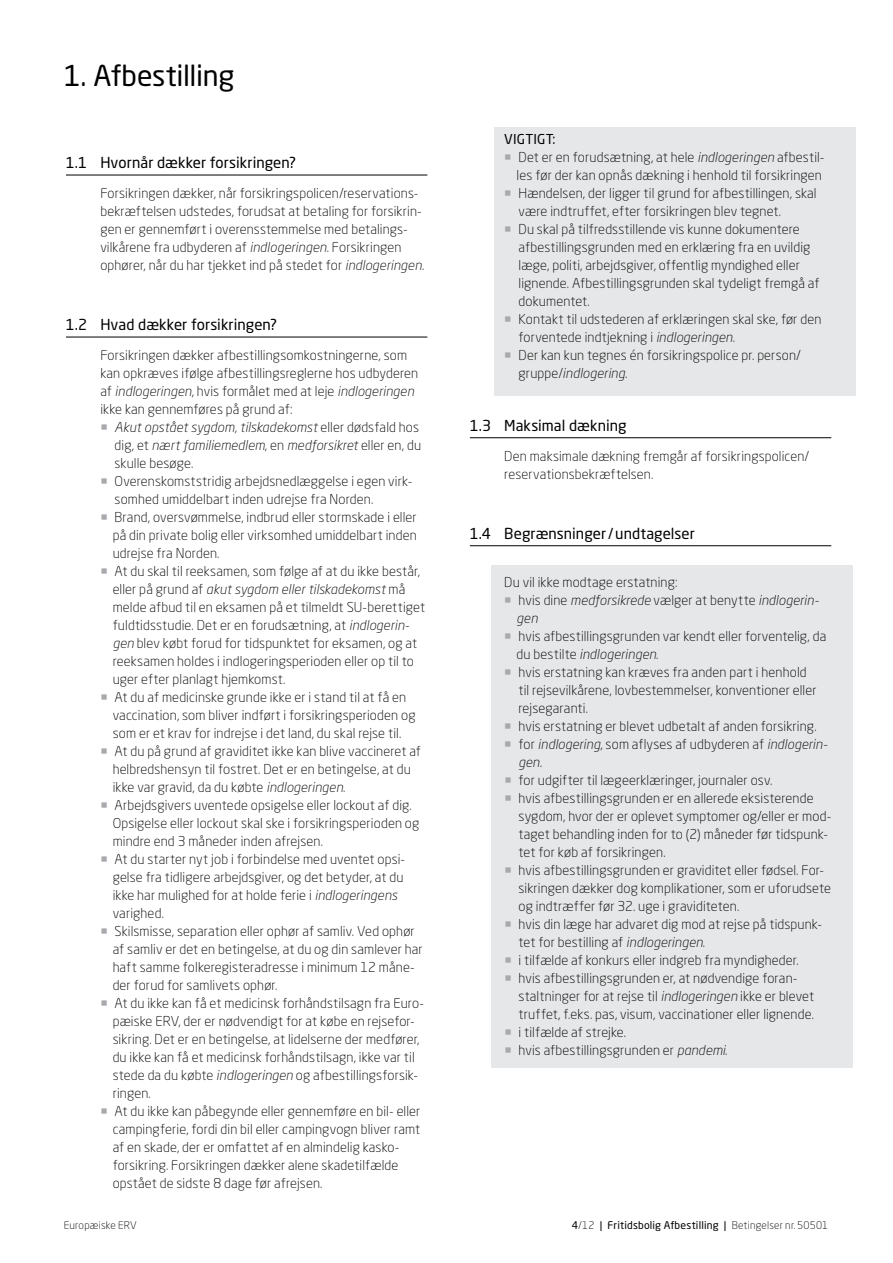
<style>
.page{position:relative;width:893px;height:1263px;background:#fff}
.page>*{position:absolute;margin:0;border:0;box-sizing:border-box;transform-origin:0 0}
.t1{font:28.5px "Neo Sans W1 G";letter-spacing:-.01em;color:#000}
.t2{font:15px "Neo Sans W1 G";letter-spacing:.005em;color:#000}
.t3{font:300 13.5px/18px "Neo Sans W1 G";letter-spacing:.01em;color:#000}
.t4{font:italic 300 13.5px/18px "Neo Sans Pro";letter-spacing:.01em;color:#000;text-align:right}
.t5{font:13.5px "Neo Sans W1 G";letter-spacing:.015em;color:#000}
.t6{font:10.5px "Neo Sans W1 G";letter-spacing:.015em;color:#000}
.t7{font:300 10.5px "Neo Sans W1 G";letter-spacing:.02em;color:#000}
.s1{font-family:"Neo Sans Pro";font-style:italic}
.s2{font-family:"Neo Sans W1 G";font-style:normal}
.s3{color:#a7a9ac}
.s4{font-weight:300}
</style>
<div class="page">
<div style="left:491px;top:565px;width:362px;height:502px;background:#e6e7e8"></div>
<div style="left:494px;top:128px;width:362px;height:268px;background:#e6e7e8"></div>
<hr style="left:66px;top:175px;width:361px;height:1px;background:#000">
<hr style="left:66px;top:337px;width:361px;height:1px;background:#000">
<hr style="left:470px;top:437px;width:361px;height:1px;background:#000">
<hr style="left:470px;top:545px;width:361px;height:1px;background:#000">
<h1 class="t1" style="left:64px;top:58px;width:172px">1. Afbestilling</h1>
<p class="t2" style="left:66px;top:154px;width:232px">1.1 Hvornår dækker forsikringen?</p>
<p class="t3" style="left:100px;top:184px;width:325px">Forsikringen dækker, når forsikringspolicen/reservations&shy;bekræftelsen udstedes, forudsat at betaling for forsikrin&shy;gen er gennemført i overensstemmelse med betalings&shy;vilkårene fra udbyderen af <span class="s1">indlogeringen</span>. Forsikringen ophører, når du har tjekket ind på stedet for <span class="s1">indlogeringen</span>.</p>
<p class="t2" style="left:66px;top:316px;width:213px">1.2 Hvad dækker forsikringen?</p>
<p class="t3" style="left:100px;top:346px;width:319px">Forsikringen dækker afbestillingsomkostningerne, som kan opkræves ifølge afbestillingsreglerne hos udbyderen</p>
<p class="t4" style="left:100px;top:382px;width:315px"><span class="s2">af</span> indlogeringen<span class="s2">, hvis formålet med at leje</span> indlogeringen</p>
<p class="t3" style="left:100px;top:400px;width:194px">ikke kan gennemføres på grund af:</p>
<p class="t4" style="left:100px;top:418px;width:322px"><span class="s3">○</span> Akut opstået sygdom, tilskadekomst <span class="s2">eller dødsfald hos dig, et</span> nært familiemedlem<span class="s2">, en</span> medforsikret <span class="s2">eller en, du</span></p>
<p class="t3" style="left:115px;top:454px;width:80px">skulle besøge.</p>
<p class="t3" style="left:115px;top:472px;width:299px;text-indent:-14px"><span class="s3">○</span> Overenskomststridig arbejdsnedlæggelse i egen virk&shy;somhed umiddelbart inden udrejse fra Norden.</p>
<p class="t3" style="left:113px;top:508px;width:306px;text-align:justify;text-indent:-12px"><span class="s3">○</span> Brand, oversvømmelse, indbrud eller stormskade i eller på din private bolig eller virksomhed umiddelbart inden udrejse fra Norden.</p>
<p class="t3" style="left:100px;top:562px;width:321px"><span class="s3">○</span> At du skal til reeksamen, som følge af at du ikke består,</p>
<p class="t4" style="left:113px;top:580px;width:294px"><span class="s2">eller på grund af</span> akut sygdom eller tilskadekomst <span class="s2">må</span></p>
<p class="t3" style="left:113px;top:598px;width:314px">melde afbud til en eksamen på et tilmeldt SU-berettiget fuldtidsstudie. Det er en forudsætning, at <span class="s1">indlogerin&shy;gen</span> blev købt forud for tidspunktet for eksamen, og at reeksamen holdes i indlogeringsperioden eller op til to uger efter planlagt hjemkomst.</p>
<p class="t3" style="left:113px;top:688px;width:304px;text-indent:-12px"><span class="s3">○</span> At du af medicinske grunde ikke er i stand til at få en vaccination, som bliver indført i forsikringsperioden og som er et krav for indrejse i det land, du skal rejse til.</p>
<p class="t3" style="left:113px;top:742px;width:310px;text-indent:-12px"><span class="s3">○</span> At du på grund af graviditet ikke kan blive vaccineret af helbredshensyn til fostret. Det er en betingelse, at du ikke var gravid, da du købte <span class="s1">indlogeringen</span>.</p>
<p class="t3" style="left:113px;top:796px;width:308px;text-indent:-12px"><span class="s3">○</span> Arbejdsgivers uventede opsigelse eller lockout af dig.<br>Opsigelse eller lockout skal ske i forsikringsperioden og mindre end 3 måneder inden afrejsen.</p>
<p class="t3" style="left:113px;top:850px;width:294px;text-indent:-12px"><span class="s3">○</span> At du starter nyt job i forbindelse med uventet opsi&shy;gelse fra tidligere arbejdsgiver, og det betyder, at du ikke har mulighed for at holde ferie i <span class="s1">indlogeringens </span>varighed.</p>
<p class="t3" style="left:113px;top:922px;width:312px;text-indent:-12px"><span class="s3">○</span> Skilsmisse, separation eller ophør af samliv. Ved ophør af samliv er det en betingelse, at du og din samlever har haft samme folkeregisteradresse i minimum 12 måne&shy;der forud for samlivets ophør.</p>
<p class="t3" style="left:113px;top:994px;width:313px;text-indent:-12px"><span class="s3">○</span> At du ikke kan få et medicinsk forhåndstilsagn fra Euro&shy;pæiske ERV, der er nødvendigt for at købe en rejsefor&shy;sikring. Det er en betingelse, at lidelserne der medfører, du ikke kan få et medicinsk forhåndstilsagn, ikke var til stede da du købte <span class="s1">indlogeringen</span> og afbestillingsforsik&shy;ringen.</p>
<p class="t3" style="left:113px;top:1102px;width:309px;text-indent:-12px"><span class="s3">○</span> At du ikke kan påbegynde eller gennemføre en bil- eller campingferie, fordi din bil eller campingvogn bliver ramt af en skade, der er omfattet af en almindelig kasko&shy;forsikring. Forsikringen dækker alene skadetilfælde opstået de sidste 8 dage før afrejsen.</p>
<p class="t5" style="left:504px;top:131px;width:53px">VIGTIGT:</p>
<p class="t3" style="left:504px;top:148px;width:322px;text-align:right"><span class="s3">○</span> Det er en forudsætning, at hele <span class="s1">indlogeringen</span> afbestil&shy;les før der kan opnås dækning i henhold til forsikringen</p>
<p class="t3" style="left:519px;top:184px;width:300px;text-indent:-14px"><span class="s3">○</span> Hændelsen, der ligger til grund for afbestillingen, skal være indtruffet, efter forsikringen blev tegnet.</p>
<p class="t3" style="left:519px;top:220px;width:303px;text-indent:-14px"><span class="s3">○</span> Du skal på tilfredsstillende vis kunne dokumentere afbestillingsgrunden med en erklæring fra en uvildig læge, politi, arbejdsgiver, offentlig myndighed eller lignende. Afbestillingsgrunden skal tydeligt fremgå af dokumentet.</p>
<p class="t3" style="left:519px;top:310px;width:304px;text-indent:-14px"><span class="s3">○</span> Kontakt til udstederen af erklæringen skal ske, før den forventede indtjekning i <span class="s1">indlogeringen</span>.</p>
<p class="t3" style="left:504px;top:346px;width:298px"><span class="s3">○</span> Der kan kun tegnes én forsikringspolice pr. person/</p>
<p class="t4" style="left:519px;top:364px;width:110px"><span class="s2">gruppe/</span>indlogering<span class="s2">.</span></p>
<p class="t2" style="left:470px;top:416px;width:158px">1.3 Maksimal dækning</p>
<p class="t3" style="left:504px;top:447px;width:306px">Den maksimale dækning fremgår af forsikringspolicen/ reservationsbekræftelsen.</p>
<p class="t2" style="left:470px;top:524px;width:226px">1.4 Begrænsninger/undtagelser</p>
<p class="t3" style="left:504px;top:573px;width:175px">Du vil ikke modtage erstatning:</p>
<p class="t4" style="left:517px;top:591px;width:303px;text-align:left;text-indent:-12px"><span class="s3">○</span> <span class="s2">hvis dine</span> medforsikrede <span class="s2">vælger at benytte</span> indlogerin&shy;gen</p>
<p class="t3" style="left:504px;top:627px;width:323px"><span class="s3">○</span> hvis afbestillingsgrunden var kendt eller forventelig, da</p>
<p class="t4" style="left:517px;top:645px;width:143px"><span class="s2">du bestilte</span> indlogeringen<span class="s2">.</span></p>
<p class="t3" style="left:519px;top:663px;width:299px;text-indent:-14px"><span class="s3">○</span> hvis erstatning kan kræves fra anden part i henhold til rejsevilkårene, lovbestemmelser, konventioner eller rejsegaranti.</p>
<p class="t3" style="left:504px;top:717px;width:314px"><span class="s3">○</span> hvis erstatning er blevet udbetalt af anden forsikring.</p>
<p class="t3" style="left:504px;top:735px;width:324px"><span class="s3">○</span> for <span class="s1">indlogering</span>, som aflyses af udbyderen af <span class="s1">indlogerin-</span></p>
<p class="t4" style="left:519px;top:753px;width:25px">gen.</p>
<p class="t3" style="left:504px;top:771px;width:270px"><span class="s3">○</span> for udgifter til lægeerklæringer, journaler osv.</p>
<p class="t3" style="left:519px;top:789px;width:314px;text-indent:-14px"><span class="s3">○</span> hvis afbestillingsgrunden er en allerede eksisterende sygdom, hvor der er oplevet symptomer og/eller er mod&shy;taget behandling inden for to (2) måneder før tidspunk&shy;tet for køb af forsikringen.</p>
<p class="t3" style="left:519px;top:861px;width:314px;text-indent:-14px"><span class="s3">○</span> hvis afbestillingsgrunden er graviditet eller fødsel. For&shy;sikringen dækker dog komplikationer, som er uforudsete og indtræffer før 32. uge i graviditeten.</p>
<p class="t3" style="left:519px;top:915px;width:305px;text-indent:-14px"><span class="s3">○</span> hvis din læge har advaret dig mod at rejse på tidspunk&shy;tet for bestilling af <span class="s1">indlogeringen</span>.</p>
<p class="t3" style="left:504px;top:951px;width:296px"><span class="s3">○</span> i tilfælde af konkurs eller indgreb fra myndigheder.</p>
<p class="t3" style="left:519px;top:969px;width:297px;text-indent:-14px"><span class="s3">○</span> hvis afbestillingsgrunden er, at nødvendige foran&shy;staltninger for at rejse til <span class="s1">indlogeringen</span> ikke er blevet truffet, f.eks. pas, visum, vaccinationer eller lignende.</p>
<p class="t3" style="left:504px;top:1023px;width:123px"><span class="s3">○</span> i tilfælde af strejke.</p>
<p class="t3" style="left:504px;top:1041px;width:225px"><span class="s3">○</span> hvis afbestillingsgrunden er <span class="s1">pandemi</span>.</p>
<p class="t7" style="left:64px;top:1219px;width:75px">Europæiske ERV</p>
<p class="t6" style="left:572px;top:1219px;width:258px">4<span class="s4">/12</span> | Fritidsbolig Afbestilling | <span class="s4">Betingelser nr.50501</span></p>
</div>
